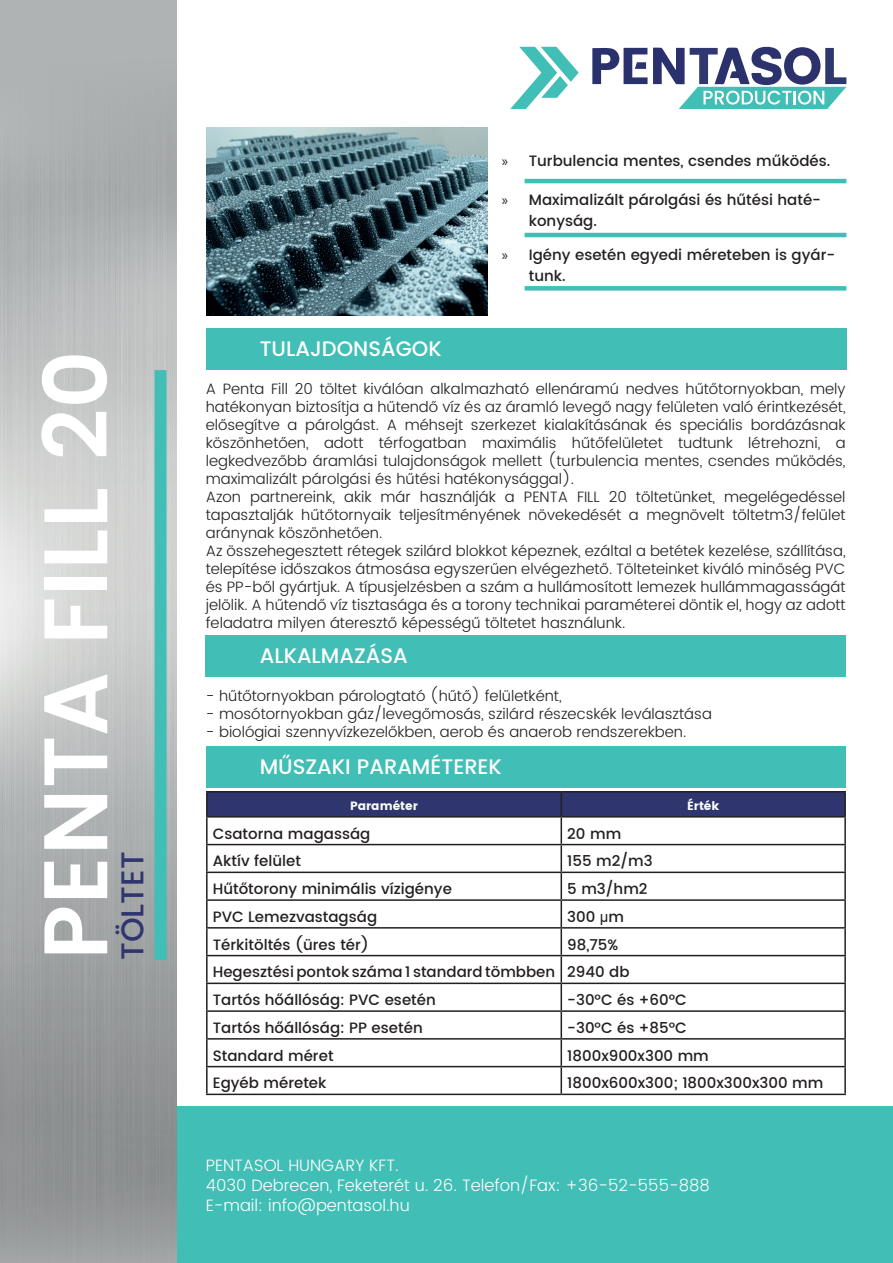
<style>
.page{position:relative;width:893px;height:1263px;background:#fff}
.page>*{position:absolute;margin:0;border:0;box-sizing:border-box;transform-origin:0 0}
.t1{font:600 90px "Poppins";color:#fff}
.t2{font:500 31.5px "Poppins";color:#2e356f}
.t3{font:500 21px "Poppins";color:#fff}
.t4{font:300 16.5px "Poppins";color:#fff}
.t5{font:300 15px/18px "Poppins";color:#231f20;text-align:justify}
.t6{font:500 15px/21px "Poppins";color:#231f20}
.t7{font:700 12px "Poppins";color:#fbfdfe}
.s1{font-family:"Myriad Pro";font-weight:400}
.s2{font-family:"Arial";font-weight:400}
</style>
<div class="page">
<div style="left:0;top:1106px;width:893px;height:157px;background:#41beb5"></div>
<div style="left:206px;top:329px;width:640px;height:41px;background:#41beb5"></div>
<img style="left:0;top:0;width:176px;height:1263px">
<div style="left:155px;top:370px;width:12px;height:590px;background:#41beb5"></div>
<img style="left:206px;top:127px;width:282px;height:188px">
<div style="left:206px;top:636px;width:640px;height:41px;background:#41beb5"></div>
<div style="left:206px;top:747px;width:640px;height:41px;background:#41beb5"></div>
<svg style="left:510px;top:47px;width:69px;height:62px"></svg>
<svg style="left:592px;top:46px;width:254px;height:63px"></svg>
<hr style="left:525px;top:179px;width:321px;height:4px;background:#41beb5">
<hr style="left:525px;top:233px;width:321px;height:4px;background:#41beb5">
<hr style="left:206px;top:791px;width:355px;height:1px;background:#231f20">
<hr style="left:206px;top:792px;width:2px;height:24px;background:#231f20">
<hr style="left:561px;top:791px;width:285px;height:1px;background:#231f20">
<hr style="left:844px;top:792px;width:2px;height:24px;background:#231f20">
<hr style="left:206px;top:816px;width:355px;height:1px;background:#231f20">
<hr style="left:206px;top:817px;width:2px;height:27px;background:#231f20">
<hr style="left:561px;top:816px;width:285px;height:1px;background:#231f20">
<hr style="left:844px;top:817px;width:2px;height:27px;background:#231f20">
<hr style="left:206px;top:844px;width:355px;height:1px;background:#231f20">
<hr style="left:206px;top:845px;width:2px;height:26px;background:#231f20">
<hr style="left:561px;top:844px;width:285px;height:1px;background:#231f20">
<hr style="left:844px;top:845px;width:2px;height:26px;background:#231f20">
<hr style="left:206px;top:871px;width:355px;height:2px;background:#231f20">
<hr style="left:206px;top:873px;width:2px;height:26px;background:#231f20">
<hr style="left:561px;top:871px;width:285px;height:2px;background:#231f20">
<hr style="left:844px;top:873px;width:2px;height:26px;background:#231f20">
<hr style="left:206px;top:899px;width:355px;height:2px;background:#231f20">
<hr style="left:206px;top:901px;width:2px;height:26px;background:#231f20">
<hr style="left:561px;top:899px;width:285px;height:2px;background:#231f20">
<hr style="left:844px;top:901px;width:2px;height:26px;background:#231f20">
<hr style="left:206px;top:927px;width:355px;height:1px;background:#231f20">
<hr style="left:206px;top:928px;width:2px;height:27px;background:#231f20">
<hr style="left:561px;top:927px;width:285px;height:1px;background:#231f20">
<hr style="left:844px;top:928px;width:2px;height:27px;background:#231f20">
<hr style="left:206px;top:955px;width:355px;height:1px;background:#231f20">
<hr style="left:206px;top:956px;width:2px;height:26px;background:#231f20">
<hr style="left:561px;top:955px;width:285px;height:1px;background:#231f20">
<hr style="left:844px;top:956px;width:2px;height:26px;background:#231f20">
<hr style="left:206px;top:982px;width:355px;height:2px;background:#231f20">
<hr style="left:206px;top:984px;width:2px;height:26px;background:#231f20">
<hr style="left:561px;top:982px;width:285px;height:2px;background:#231f20">
<hr style="left:844px;top:984px;width:2px;height:26px;background:#231f20">
<hr style="left:206px;top:1010px;width:355px;height:2px;background:#231f20">
<hr style="left:206px;top:1012px;width:2px;height:26px;background:#231f20">
<hr style="left:561px;top:1010px;width:285px;height:2px;background:#231f20">
<hr style="left:844px;top:1012px;width:2px;height:26px;background:#231f20">
<hr style="left:206px;top:1038px;width:355px;height:1px;background:#231f20">
<hr style="left:206px;top:1039px;width:2px;height:27px;background:#231f20">
<hr style="left:561px;top:1038px;width:285px;height:1px;background:#231f20">
<hr style="left:844px;top:1039px;width:2px;height:27px;background:#231f20">
<hr style="left:206px;top:1066px;width:355px;height:1px;background:#231f20">
<hr style="left:206px;top:1067px;width:2px;height:26px;background:#231f20">
<hr style="left:561px;top:1066px;width:285px;height:1px;background:#231f20">
<svg style="left:207px;top:792px;width:638px;height:301px"></svg>
<hr style="left:844px;top:1067px;width:2px;height:26px;background:#231f20">
<hr style="left:206px;top:1093px;width:355px;height:2px;background:#231f20">
<hr style="left:561px;top:1093px;width:285px;height:2px;background:#231f20">
<div style="left:525px;top:286px;width:321px;height:5px;background:#41beb5"></div>
<p class="t1" style="left:8px;top:960px;width:611px;rotate:-90deg">PENTA FILL 20</p>
<p class="t2" style="left:109px;top:960px;width:110px;rotate:-90deg">TÖLTET</p>
<p class="t6" style="left:502px;top:151px;width:330px"><span class="s1">»</span> Turbulencia mentes, csendes működés.</p>
<p class="t6" style="left:529px;top:190px;width:294px;text-indent:-27px"><span class="s1">»</span> Maximalizált párolgási és hűtési haté&shy;konyság.</p>
<p class="t6" style="left:529px;top:244px;width:308px;text-indent:-27px"><span class="s1">»</span> Igény esetén egyedi méreteben is gyár&shy;tunk.</p>
<p class="t3" style="left:260px;top:333px;width:183px">TULAJDONSÁGOK</p>
<p class="t5" style="left:206px;top:380px;width:641px">A Penta Fill 20 töltet kiválóan alkalmazható ellenáramú nedves hűtőtornyokban, mely hatékonyan biztosítja a hűtendő víz és az áramló levegő nagy felületen való érintkezését, elősegítve a párolgást. A méhsejt szerkezet kialakításának és speciális bordázásnak köszönhetően, adott térfogatban maximális hűtőfelületet tudtunk létrehozni, a legkedvezőbb áramlási tulajdonságok mellett (turbulencia mentes, csendes működés, maximalizált párolgási és hűtési hatékonysággal).</p>
<p class="t5" style="left:206px;top:488px;width:641px">Azon partnereink, akik már használják a PENTA FILL 20 töltetünket, megelégedéssel tapasztalják hűtőtornyaik teljesítményének növekedését a megnövelt töltetm3/felület aránynak köszönhetően.</p>
<p class="t5" style="left:206px;top:542px;width:641px">Az összehegesztett rétegek szilárd blokkot képeznek, ezáltal a betétek kezelése, szállítása, telepítése időszakos átmosása egyszerűen elvégezhető. Tölteteinket kiváló minőség PVC és PP-ből gyártjuk. A típusjelzésben a szám a hullámosított lemezek hullámmagasságát jelölik. A hűtendő víz tisztasága és a torony technikai paraméterei döntik el, hogy az adott feladatra milyen áteresztő képességű töltetet használunk.</p>
<p class="t3" style="left:260px;top:640px;width:150px">ALKALMAZÁSA</p>
<p class="t5" style="left:206px;top:687px;width:357px">- hűtőtornyokban párologtató (hűtő) felületként,</p>
<p class="t5" style="left:206px;top:705px;width:508px">- mosótornyokban gáz/levegőmosás, szilárd részecskék leválasztása</p>
<p class="t5" style="left:206px;top:723px;width:482px">- biológiai szennyvízkezelőkben, aerob és anaerob rendszerekben.</p>
<p class="t3" style="left:260px;top:751px;width:244px">MŰSZAKI PARAMÉTEREK</p>
<p class="t7" style="left:350px;top:799px;width:69px">Paraméter</p>
<p class="t7" style="left:687px;top:799px;width:34px">Érték</p>
<p class="t6" style="left:213px;top:823px;width:159px">Csatorna magasság</p>
<p class="t6" style="left:567px;top:823px;width:55px">20 mm</p>
<p class="t6" style="left:213px;top:851px;width:90px">Aktív felület</p>
<p class="t6" style="left:567px;top:851px;width:87px">155 m2/m3</p>
<p class="t6" style="left:213px;top:879px;width:241px">Hűtőtorony minimális vízigénye</p>
<p class="t6" style="left:567px;top:879px;width:82px">5 m3/hm2</p>
<p class="t6" style="left:213px;top:906px;width:166px">PVC Lemezvastagság</p>
<p class="t6" style="left:567px;top:906px;width:58px">300 <span class="s2">μ</span>m</p>
<p class="t6" style="left:213px;top:934px;width:158px">Térkitöltés (üres tér)</p>
<p class="t6" style="left:567px;top:934px;width:52px">98,75%</p>
<p class="t6" style="left:213px;top:962px;width:344px">Hegesztési pontok száma 1 standard tömbben</p>
<p class="t6" style="left:567px;top:962px;width:64px">2940 db</p>
<p class="t6" style="left:213px;top:990px;width:224px">Tartós hőállóság: PVC esetén</p>
<p class="t6" style="left:567px;top:990px;width:121px">-30°C és +60°C</p>
<p class="t6" style="left:213px;top:1017px;width:211px">Tartós hőállóság: PP esetén</p>
<p class="t6" style="left:567px;top:1017px;width:121px">-30°C és +85°C</p>
<p class="t6" style="left:213px;top:1045px;width:122px">Standard méret</p>
<p class="t6" style="left:567px;top:1045px;width:143px">1800x900x300 mm</p>
<p class="t6" style="left:213px;top:1073px;width:115px">Egyéb méretek</p>
<p class="t6" style="left:567px;top:1073px;width:258px">1800x600x300; 1800x300x300 mm</p>
<p class="t4" style="left:206px;top:1154px;width:194px">PENTASOL HUNGARY KFT.</p>
<p class="t4" style="left:206px;top:1173px;width:506px">4030 Debrecen, Feketerét u. 26. Telefon/Fax: +36-52-555-888</p>
<p class="t4" style="left:206px;top:1193px;width:205px">E-mail: info@pentasol.hu</p>
</div>
